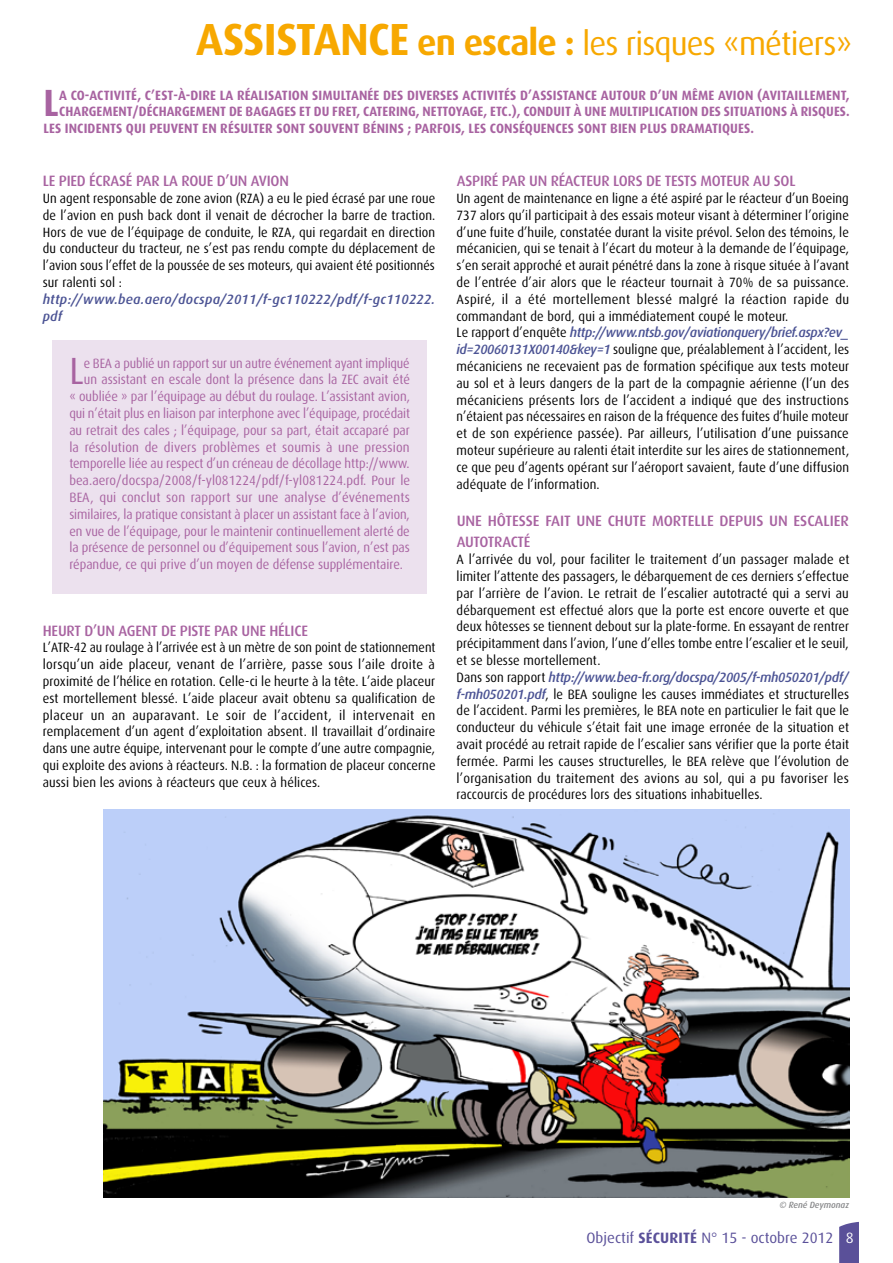
<style>
.page{position:relative;width:893px;height:1263px;background:#fff}
.page>*{position:absolute;margin:0;border:0;box-sizing:border-box;transform-origin:0 0}
.t1{font:700 37.95px "Dax OT";color:#a863a1;scale:.94 1}
.t2{font:37.95px "Dax OT";color:#a863a1;scale:.93 1}
.t3{font:33px "Dax OT";letter-spacing:-.025em;color:#f7a800}
.t4{font:500 15px "Dax OT";letter-spacing:.055em;color:#a863a1}
.t5{font:500 15px "Dax OT";letter-spacing:.085em;color:#a863a1}
.t6{font:15px "Dax OT";color:#5a5099}
.t7{font:500 15px "Dax OT";letter-spacing:.02em;color:#a863a1}
.t8{font:13.5px/16.8px "Dax OT";letter-spacing:.01em;color:#000;scale:.93 1}
.t9{font:13.5px/16.8px "Dax OT";letter-spacing:.01em;color:#000;text-align:justify;scale:.91 1}
.t10{font:13.5px "Dax OT";color:#a863a1;scale:.93 1}
.t11{font:13.5px/16.8px "Dax OT";letter-spacing:.01em;color:#000;text-align:justify;scale:.92 1}
.t12{font:700 13.5px "Dax OT";letter-spacing:.01em;color:#a863a1;scale:.95 1}
.t13{font:13.5px "Dax OT";color:#a863a1;scale:.92 1}
.t14{font:700 13.5px "Dax OT";letter-spacing:.01em;color:#a863a1;scale:.94 1}
.t15{font:13.5px "Dax OT";color:#a863a1;scale:.95 1}
.t16{font:italic 500 13.5px/16.8px "Dax OT";letter-spacing:.015em;color:#4b5394}
.t17{font:13.5px "Dax OT";color:#a863a1;scale:.94 1}
.t18{font:13.5px "Dax OT";color:#a863a1;scale:.91 1}
.t19{font:italic 500 9px "Dax OT";color:#87888a;scale:.95 1}
.s1{font-weight:700;font-size:45px}
.s2{font-weight:700;font-size:36px}
.s3{font-weight:500;font-style:italic;color:#4b5394}
.s4{font-weight:700}
.s5{color:#fff}
</style>
<div class="page">
<svg style="left:839px;top:1222px;width:20px;height:41px"></svg>
<img style="left:103px;top:809px;width:746px;height:388px">
<div style="left:52px;top:340px;width:375px;height:253px;background:#ece1ee"></div>
<h2 class="t3" style="left:196px;top:26px;width:658px"><span class="s1">ASSISTANCE</span> <span class="s2">EN ESCALE :</span> les risques «métiers»</h2>
<h1 class="t1" style="left:43px;top:82px;width:14px">L</h1>
<p class="t12" style="left:59px;top:87px;width:834px">A CO-ACTIVITÉ, C’EST-À-DIRE LA RÉALISATION SIMULTANÉE DES DIVERSES ACTIVITÉS D’ASSISTANCE AUTOUR D’UN MÊME AVION (AVITAILLEMENT,</p>
<p class="t14" style="left:59px;top:104px;width:842px">CHARGEMENT/DÉCHARGEMENT DE BAGAGES ET DU FRET, CATERING, NETTOYAGE, ETC.), CONDUIT À UNE MULTIPLICATION DES SITUATIONS À RISQUES.</p>
<p class="t12" style="left:43px;top:121px;width:750px">LES INCIDENTS QUI PEUVENT EN RÉSULTER SONT SOUVENT BÉNINS ; PARFOIS, LES CONSÉQUENCES SONT BIEN PLUS DRAMATIQUES.</p>
<p class="t4" style="left:43px;top:173px;width:246px">LE PIED ÉCRASÉ PAR LA ROUE D’UN AVION</p>
<p class="t11" style="left:43px;top:190px;width:428px">Un agent responsable de zone avion (RZA) a eu le pied écrasé par une roue de l’avion en push back dont il venait de décrocher la barre de traction.<br>Hors de vue de l’équipage de conduite, le RZA, qui regardait en direction du conducteur du tracteur, ne s’est pas rendu compte du déplacement de l’avion sous l’effet de la poussée de ses moteurs, qui avaient été positionnés sur ralenti sol :</p>
<p class="t16" style="left:43px;top:291px;width:394px">http://www.bea.aero/docspa/2011/f-gc110222/pdf/f-gc110222. pdf</p>
<h1 class="t2" style="left:69px;top:350px;width:17px">L</h1>
<p class="t18" style="left:84px;top:355px;width:360px">e BEA a publié un rapport sur un autre événement ayant impliqué</p>
<p class="t10" style="left:84px;top:372px;width:352px">un assistant en escale dont la présence dans la ZEC avait été</p>
<p class="t10" style="left:69px;top:389px;width:368px">« oubliée » par l’équipage au début du roulage. L’assistant avion,</p>
<p class="t13" style="left:69px;top:406px;width:372px">qui n’était plus en liaison par interphone avec l’équipage, procédait</p>
<p class="t10" style="left:69px;top:423px;width:368px">au retrait des cales ; l’équipage, pour sa part, était accaparé par</p>
<p class="t15" style="left:69px;top:439px;width:360px">la résolution de divers problèmes et soumis à une pression</p>
<p class="t13" style="left:69px;top:456px;width:371px">temporelle liée au respect d’un créneau de décollage http://www.</p>
<p class="t17" style="left:69px;top:473px;width:364px">bea.aero/docspa/2008/f-yl081224/pdf/f-yl081224.pdf. Pour le</p>
<p class="t15" style="left:69px;top:490px;width:360px">BEA, qui conclut son rapport sur une analyse d’événements</p>
<p class="t13" style="left:69px;top:507px;width:372px">similaires, la pratique consistant à placer un assistant face à l’avion,</p>
<p class="t10" style="left:69px;top:523px;width:368px">en vue de l’équipage, pour le maintenir continuellement alerté de</p>
<p class="t10" style="left:69px;top:540px;width:368px">la présence de personnel ou d’équipement sous l’avion, n’est pas</p>
<p class="t10" style="left:69px;top:557px;width:360px">répandue, ce qui prive d’un moyen de défense supplémentaire.</p>
<p class="t7" style="left:43px;top:622px;width:267px">HEURT D’UN AGENT DE PISTE PAR UNE HÉLICE</p>
<p class="t9" style="left:43px;top:639px;width:433px">L’ATR-42 au roulage à l’arrivée est à un mètre de son point de stationnement lorsqu’un aide placeur, venant de l’arrière, passe sous l’aile droite à proximité de l’hélice en rotation. Celle-ci le heurte à la tête. L’aide placeur est mortellement blessé. L’aide placeur avait obtenu sa qualification de placeur un an auparavant. Le soir de l’accident, il intervenait en remplacement d’un agent d’exploitation absent. Il travaillait d’ordinaire dans une autre équipe, intervenant pour le compte d’une autre compagnie, qui exploite des avions à réacteurs. N.B. : la formation de placeur concerne aussi bien les avions à réacteurs que ceux à hélices.</p>
<p class="t4" style="left:457px;top:173px;width:338px">ASPIRÉ PAR UN RÉACTEUR LORS DE TESTS MOTEUR AU SOL</p>
<p class="t8" style="left:457px;top:190px;width:424px">Un agent de maintenance en ligne a été aspiré par le réacteur d’un Boeing 737 alors qu’il participait à des essais moteur visant à déterminer l’origine d’une fuite d’huile, constatée durant la visite prévol. Selon des témoins, le mécanicien, qui se tenait à l’écart du moteur à la demande de l’équipage, s’en serait approché et aurait pénétré dans la zone à risque située à l’avant de l’entrée d’air alors que le réacteur tournait à 70% de sa puissance.<br>Aspiré, il a été mortellement blessé malgré la réaction rapide du commandant de bord, qui a immédiatement coupé le moteur.<br>Le rapport d’enquête <span class="s3">http://www.ntsb.gov/aviationquery/brief.aspx?ev_ id=20060131X00140&amp;key=1</span> souligne que, préalablement à l’accident, les mécaniciens ne recevaient pas de formation spécifique aux tests moteur au sol et à leurs dangers de la part de la compagnie aérienne (l’un des mécaniciens présents lors de l’accident a indiqué que des instructions n’étaient pas nécessaires en raison de la fréquence des fuites d’huile moteur et de son expérience passée). Par ailleurs, l’utilisation d’une puissance moteur supérieure au ralenti était interdite sur les aires de stationnement, ce que peu d’agents opérant sur l’aéroport savaient, faute d’une diffusion adéquate de l’information.</p>
<p class="t5" style="left:457px;top:513px;width:352px">UN E HÔTESSE FAIT UNE CH UTE MORTELLE DEPUIS UN ESCAL</p>
<p class="t4" style="left:830px;top:513px;width:21px">IER</p>
<p class="t4" style="left:457px;top:534px;width:75px">AUTOTRACTÉ</p>
<p class="t8" style="left:457px;top:551px;width:424px">A l’arrivée du vol, pour faciliter le traitement d’un passager malade et limiter l’attente des passagers, le débarquement de ces derniers s’effectue par l’arrière de l’avion. Le retrait de l’escalier autotracté qui a servi au débarquement est effectué alors que la porte est encore ouverte et que deux hôtesses se tiennent debout sur la plate-forme. En essayant de rentrer précipitamment dans l’avion, l’une d’elles tombe entre l’escalier et le seuil, et se blesse mortellement.<br>Dans son rapport <span class="s3">http://www.bea-fr.org/docspa/2005/f-mh050201/pdf/ f-mh050201.pdf</span>, le BEA souligne les causes immédiates et structurelles de l’accident. Parmi les premières, le BEA note en particulier le fait que le conducteur du véhicule s’était fait une image erronée de la situation et avait procédé au retrait rapide de l’escalier sans vérifier que la porte était fermée. Parmi les causes structurelles, le BEA relève que l’évolution de l’organisation du traitement des avions au sol, qui a pu favoriser les raccourcis de procédures lors des situations inhabituelles.</p>
<p class="t19" style="left:779px;top:1200px;width:75px">© René Deymonaz</p>
<p class="t6" style="left:586px;top:1229px;width:269px">Objectif <span class="s4">SÉCURITÉ</span> N° 15 - octobre 2012 <span class="s5">8</span></p>
</div>
